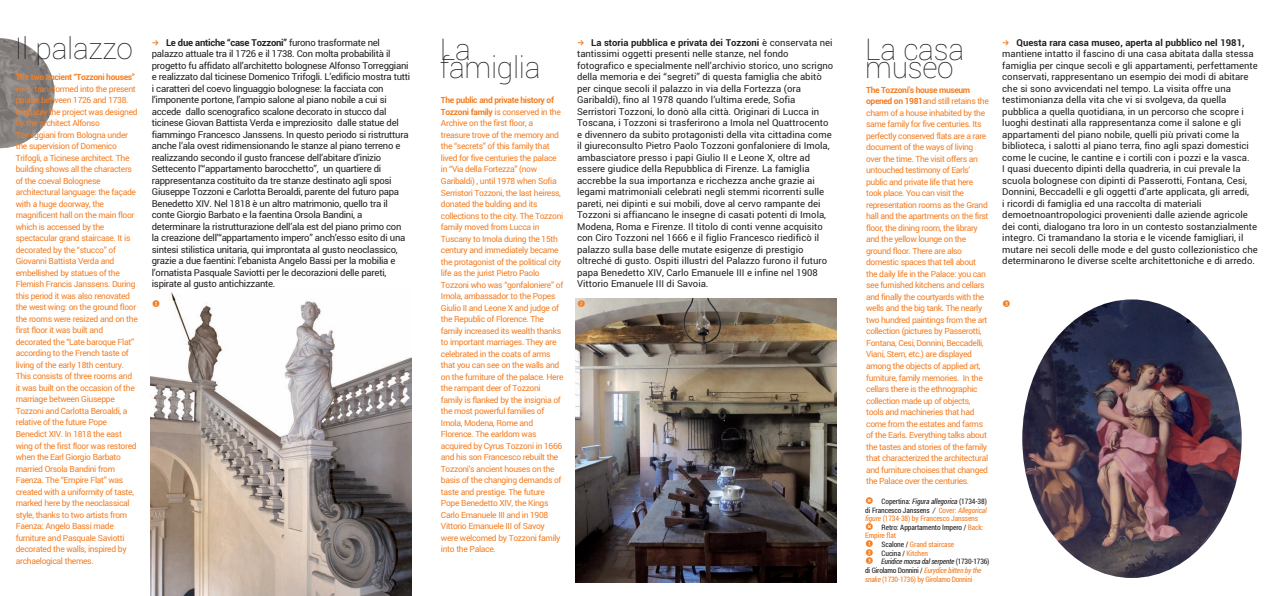
<style>
.page{position:relative;width:1276px;height:596px;background:#fff}
.page>*{position:absolute;margin:0;border:0;box-sizing:border-box;transform-origin:0 0}
.t1{font:100 30px "Roboto";letter-spacing:-.01em;color:#231f20}
.t2{font:10px "FF Dingbests";color:#f47d21}
.t3{font:9.5px/11.5px "Roboto";color:#231f20}
.t4{font:9.5px/11.5px "Roboto";letter-spacing:-.03em;color:#231f20}
.t5{font:8.5px/11.5px "Roboto";letter-spacing:-.04em;color:#f47d21}
.t6{font:700 8.5px "Roboto";letter-spacing:-.04em;color:#f47d21}
.t7{font:7.5px/8.6px "Roboto Condensed";letter-spacing:-.015em;color:#231f20}
.s1{font-family:"FF Dingbests";color:#f47d21}
.s2{font-weight:700}
.s3{font-family:"FF Dingbests";font-size:10px;color:#f47d21}
.s4{font-style:italic}
.s5{color:#f47d21}
.s6{font-style:italic;color:#f47d21}
</style>
<div class="page">
<img style="left:0;top:38px;width:1242px;height:558px">
<h1 class="t1" style="left:15px;top:31px;width:120px">Il palazzo</h1>
<p class="t6" style="left:16px;top:72px;width:121px">The two ancient “Tozzoni houses”</p>
<p class="t5" style="left:16px;top:83px;width:124px">were transformed into the present palace between 1726 and 1738.<br>Probably the project was designed by the architect Alfonso<br>Torreggiani from Bologna under the supervision of Domenico<br>Trifogli, a Ticinese architect. The building shows all the characters of the coeval Bolognese architectural language: the façade with a huge doorway, the magnificent hall on the main floor which is accessed by the spectacular grand staircase. It is decorated by the “stucco” of<br>Giovanni Battista Verda and embellished by statues of the<br>Flemish Francis Janssens. During this period it was also renovated the west wing: on the ground floor the rooms were resized and on the first floor it was built and decorated the “Late baroque Flat” according to the French taste of living of the early 18th century.<br>This consists of three rooms and it was built on the occasion of the marriage between Giuseppe<br>Tozzoni and Carlotta Beroaldi, a relative of the future Pope<br>Benedict XIV. In 1818 the east wing of the first floor was restored when the Earl Giorgio Barbato married Orsola Bandini from<br>Faenza. The “Empire Flat” was created with a uniformity of taste, marked here by the neoclassical style, thanks to two artists from<br>Faenza: Angelo Bassi made furniture and Pasquale Saviotti decorated the walls, inspired by archaelogical themes.</p>
<p class="t4" style="left:152px;top:37px;width:260px"><span class="s1">f</span> <span class="s2">Le due antiche “case Tozzoni”</span> furono trasformate nel palazzo attuale tra il 1726 e il 1738. Con molta probabilità il progetto fu affidato all’architetto bolognese Alfonso Torreggiani e realizzato dal ticinese Domenico Trifogli. L’edificio mostra tutti i caratteri del coevo linguaggio bolognese: la facciata con l’imponente portone, l’ampio salone al piano nobile a cui si accede dallo scenografico scalone decorato in stucco dal ticinese Giovan Battista Verda e impreziosito dalle statue del fiammingo Francesco Janssens. In questo periodo si ristruttura anche l’ala ovest ridimensionando le stanze al piano terreno e realizzando secondo il gusto francese dell’abitare d’inizio Settecento l’“appartamento barocchetto”, un quartiere di rappresentanza costituito da tre stanze destinato agli sposi Giuseppe Tozzoni e Carlotta Beroaldi, parente del futuro papa Benedetto XIV. Nel 1818 è un altro matrimonio, quello tra il conte Giorgio Barbato e la faentina Orsola Bandini, a determinare la ristrutturazione dell’ala est del piano primo con la creazione dell’“appartamento impero” anch’esso esito di una sintesi stilistica unitaria, qui improntata al gusto neoclassico, grazie a due faentini: l’ebanista Angelo Bassi per la mobilia e l’ornatista Pasquale Saviotti per le decorazioni delle pareti, ispirate al gusto antichizzante.</p>
<p class="t3" style="left:1002px;top:37px;width:257px"><span class="s1">f</span> <span class="s2">Questa rara casa museo, aperta al pubblico nel 1981, </span>mantiene intatto il fascino di una casa abitata dalla stessa famiglia per cinque secoli e gli appartamenti, perfettamente conservati, rappresentano un esempio dei modi di abitare che si sono avvicendati nel tempo. La visita offre una testimonianza della vita che vi si svolgeva, da quella pubblica a quella quotidiana, in un percorso che scopre i luoghi destinati alla rappresentanza come il salone e gli appartamenti del piano nobile, quelli più privati come la biblioteca, i salotti al piano terra, fino agli spazi domestici come le cucine, le cantine e i cortili con i pozzi e la vasca.<br>I quasi duecento dipinti della quadreria, in cui prevale la scuola bolognese con dipinti di Passerotti, Fontana, Cesi, Donnini, Beccadelli e gli oggetti d’arte applicata, gli arredi,<br>i ricordi di famiglia ed una raccolta di materiali demoetnoantropologici provenienti dalle aziende agricole dei conti, dialogano tra loro in un contesto sostanzialmente integro. Ci tramandano la storia e le vicende famigliari, il mutare nei secoli delle mode e del gusto collezionistico che determinarono le diverse scelte architettoniche e di arredo.</p>
<h1 class="t1" style="left:440px;top:32px;width:32px">La</h1>
<h1 class="t1" style="left:865px;top:32px;width:100px">La casa</h1>
<h1 class="t1" style="left:865px;top:50px;width:90px">museo</h1>
<p class="t3" style="left:577px;top:37px;width:258px"><span class="s1">f</span> <span class="s2">La storia pubblica e privata dei Tozzoni</span> è conservata nei tantissimi oggetti presenti nelle stanze, nel fondo fotografico e specialmente nell’archivio storico, uno scrigno della memoria e dei “segreti” di questa famiglia che abitò per cinque secoli il palazzo in via della Fortezza (ora Garibaldi), fino al 1978 quando l’ultima erede, Sofia Serristori Tozzoni, lo donò alla città. Originari di Lucca in Toscana, i Tozzoni si trasferirono a Imola nel Quattrocento e divennero da subito protagonisti della vita cittadina come il giureconsulto Pietro Paolo Tozzoni gonfaloniere di Imola, ambasciatore presso i papi Giulio II e Leone X, oltre ad essere giudice della Repubblica di Firenze. La famiglia accrebbe la sua importanza e ricchezza anche grazie ai legami matrimoniali celebrati negli stemmi ricorrenti sulle pareti, nei dipinti e sui mobili, dove al cervo rampante dei Tozzoni si affiancano le insegne di casati potenti di Imola, Modena, Roma e Firenze. Il titolo di conti venne acquisito con Ciro Tozzoni nel 1666 e il figlio Francesco riedificò il palazzo sulla base delle mutate esigenze di prestigio oltreché di gusto. Ospiti illustri del Palazzo furono il futuro papa Benedetto XIV, Carlo Emanuele III e infine nel 1908<br>Vittorio Emanuele III di Savoia.</p>
<h1 class="t1" style="left:440px;top:50px;width:102px">famiglia</h1>
<p class="t5" style="left:866px;top:84px;width:124px"><span class="s2">The Tozzoni’s house museum opened on 1981</span>and still retains the charm of a house inhabited by the same family for five centuries. Its perfectly conserved flats are a rare document of the ways of living over the time. The visit offers an untouched testimony of Earls’ public and private life that here took place. You can visit the representation rooms as the Grand hall and the apartments on the first floor, the dining room, the library and the yellow lounge on the ground floor. There are also domestic spaces that tell about the daily life in the Palace: you can see furnished kitchens and cellars and finally the courtyards with the wells and the big tank. The nearly two hundred paintings from the art collection (pictures by Passerotti, Fontana, Cesi, Donnini, Beccadelli, Viani, Stern, etc.) are displayed among the objects of applied art, furniture, family memories. In the cellars there is the ethnographic collection made up of objects, tools and machineries that had come from the estates and farms of the Earls. Everything talks about the tastes and stories of the family that characterized the architectural and furniture choises that changed the Palace over the centuries.</p>
<p class="t5" style="left:441px;top:95px;width:124px"><span class="s2">The public and private history of<br>Tozzoni family</span> is conserved in the<br>Archive on the first floor, a treasure trove of the memory and the “secrets” of this family that lived for five centuries the palace in “Via della Fortezza” (now<br>Garibaldi) , until 1978 when Sofia<br>Serristori Tozzoni, the last heiress, donated the bulding and its collections to the city. The Tozzoni family moved from Lucca in<br>Tuscany to Imola during the 15th century and immediately became the protagonist of the political city life as the jurist Pietro Paolo<br>Tozzoni who was “gonfaloniere” of<br>Imola, ambassador to the Popes<br>Giulio II and Leone X and judge of the Republic of Florence. The family increased its wealth thanks to important marriages. They are celebrated in the coats of arms that you can see on the walls and on the furniture of the palace. Here the rampant deer of Tozzoni family is flanked by the insignia of the most powerful families of<br>Imola, Modena, Rome and<br>Florence. The earldom was acquired by Cyrus Tozzoni in 1666 and his son Francesco rebuilt the<br>Tozzoni’s ancient houses on the basis of the changing demands of taste and prestige. The future<br>Pope Benedetto XIV, the Kings<br>Carlo Emanuele III and in 1908<br>Vittorio Emanuele III of Savoy were welcomed by Tozzoni family into the Palace.</p>
<p class="t2" style="left:152px;top:298px;width:10px">1</p>
<p class="t2" style="left:577px;top:298px;width:10px">2</p>
<p class="t2" style="left:1002px;top:298px;width:10px">3</p>
<p class="t7" style="left:865px;top:497px;width:126px"><span class="s3">*</span> Copertina: <span class="s4">Figura allegorica</span> (1734-38) di Francesco Janssens <span class="s4">/</span> <span class="s5">Cover:</span> <span class="s6">Allegorical figure</span> <span class="s5">(1734-38) by Francesco Janssens<br></span><span class="s3">*</span> Retro: Appartamento Impero / <span class="s5">Back:<br>Empire flat<br></span><span class="s3">1</span> Scalone / <span class="s5">Grand staircase<br></span><span class="s3">2</span> Cucina / <span class="s5">Kitchen<br></span><span class="s3">3</span> <span class="s4">Euridice morsa dal serpente</span> (1730-1736) di Girolamo Donnini / <span class="s6">Eurydice bitten by the snake</span> <span class="s5">(1730-1736) by Girolamo Donnini</span></p>
</div>
